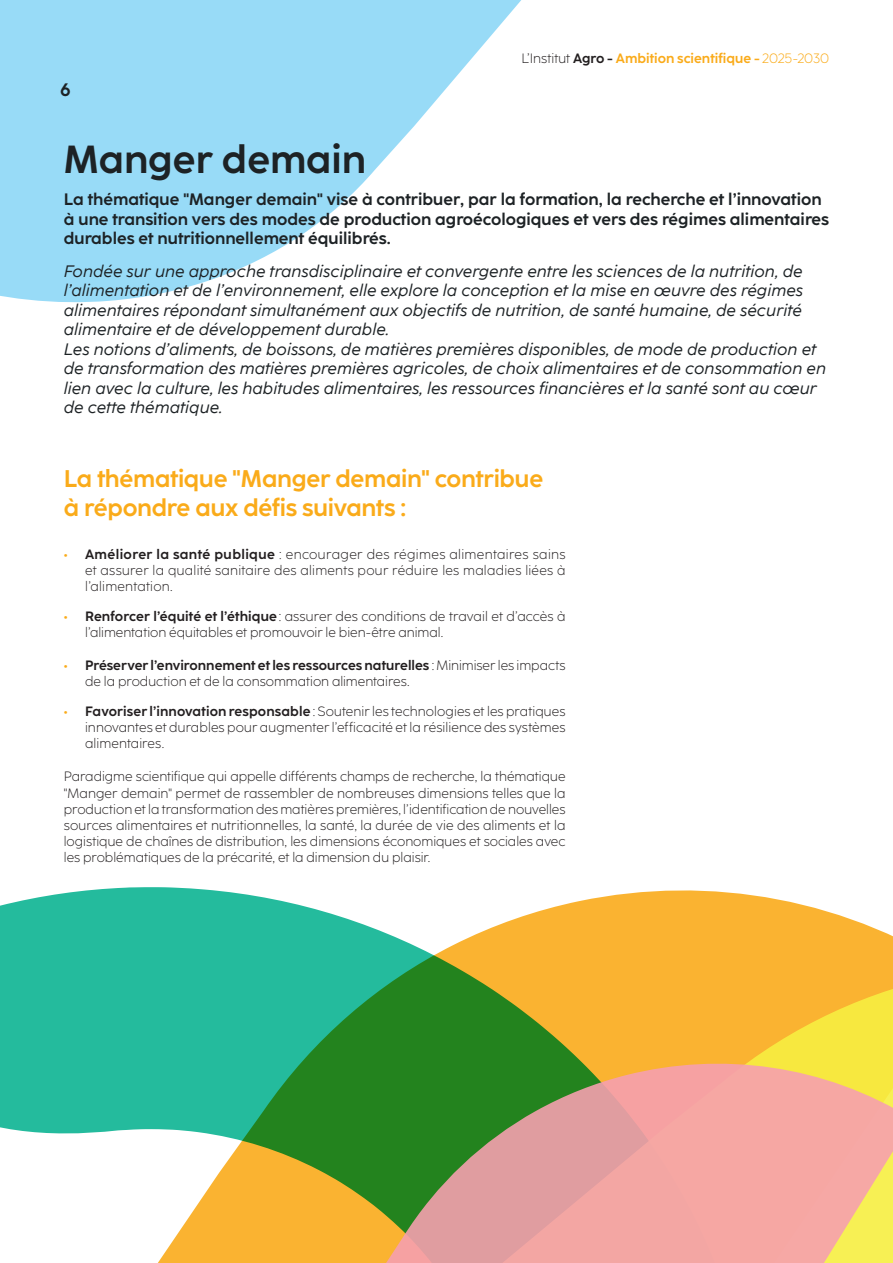
<style>
.page{position:relative;width:893px;height:1263px;background:#fff}
.page>*{position:absolute;margin:0;border:0;box-sizing:border-box;transform-origin:0 0}
.t1{font:700 39px "Coco Sharp";color:#1d2225}
.t2{font:700 24px/28.8px "Coco Sharp";letter-spacing:-.01em;color:#faab1a}
.t3{font:700 18px "Coco Sharp";color:#1d2225}
.t4{font:italic 16.5px/19.5px "Coco Sharp Trial";color:#1d2225}
.t5{font:700 16.5px/19.5px "Coco Sharp";color:#1d2225}
.t6{font:300 13.5px/16.2px "Coco Sharp";letter-spacing:.005em;color:#231f20;text-align:justify}
.t7{font:700 13.5px "Coco Sharp";color:#faab1a}
.s1{font-weight:300;color:#231f20}
.s2{color:#231f20}
.s3{font-weight:300}
.s4{font-weight:700;color:#faab1a}
.s5{font-weight:700}
</style>
<div class="page">
<svg style="left:755px;top:895px;width:138px;height:68px;fill:#fab331"></svg>
<svg style="left:0;top:887px;width:755px;height:376px;fill:#24bb9d"></svg>
<svg style="left:417px;top:963px;width:476px;height:88px;background:#cdae2e"></svg>
<svg style="left:249px;top:1051px;width:644px;height:212px;background:#b9a16e"></svg>
<svg style="left:0;top:0;width:521px;height:303px;fill:#98dbf7"></svg>
<h3 class="t3" style="left:60px;top:79px;width:12px">6</h3>
<p class="t7" style="left:521px;top:51px;width:309px"><span class="s1">L’Institut</span> <span class="s2">Agro -</span> Ambition scientifique - <span class="s3">2025-2030</span></p>
<h1 class="t1" style="left:64px;top:137px;width:304px">Manger demain</h1>
<p class="t5" style="left:64px;top:190px;width:767px">La thématique "Manger demain" vise à contribuer, par la formation, la recherche et l’innovation à une transition vers des modes de production agroécologiques et vers des régimes alimentaires durables et nutritionnellement équilibrés.</p>
<p class="t4" style="left:64px;top:261px;width:764px">Fondée sur une approche transdisciplinaire et convergente entre les sciences de la nutrition, de l’alimentation et de l’environnement, elle explore la conception et la mise en œuvre des régimes alimentaires répondant simultanément aux objectifs de nutrition, de santé humaine, de sécurité alimentaire et de développement durable.<br>Les notions d’aliments, de boissons, de matières premières disponibles, de mode de production et de transformation des matières premières agricoles, de choix alimentaires et de consommation en lien avec la culture, les habitudes alimentaires, les ressources financières et la santé sont au cœur de cette thématique.</p>
<h2 class="t2" style="left:64px;top:464px;width:481px">La thématique "Manger demain" contribue à répondre aux défis suivants :</h2>
<p class="t6" style="left:85px;top:546px;width:482px;text-indent:-21px"><span class="s4">•</span> <span class="s5">Améliorer la santé publique</span> : encourager des régimes alimentaires sains et assurer la qualité sanitaire des aliments pour réduire les maladies liées à l’alimentation.</p>
<p class="t6" style="left:85px;top:608px;width:482px;text-indent:-21px"><span class="s4">•</span> <span class="s5">Renforcer l’équité et l’éthique</span>: assurer des conditions de travail et d’accès à l’alimentation équitables et promouvoir le bien-être animal.</p>
<p class="t6" style="left:85px;top:657px;width:482px;text-indent:-21px"><span class="s4">•</span> <span class="s5">Préserver l’environnement et les ressources naturelles</span> : Minimiser les impacts de la production et de la consommation alimentaires.</p>
<p class="t6" style="left:85px;top:703px;width:482px;text-indent:-21px"><span class="s4">•</span> <span class="s5">Favoriser l’innovation responsable</span> : Soutenir les technologies et les pratiques innovantes et durables pour augmenter l’efficacité et la résilience des systèmes alimentaires.</p>
<p class="t6" style="left:64px;top:769px;width:503px">Paradigme scientifique qui appelle différents champs de recherche, la thématique "Manger demain" permet de rassembler de nombreuses dimensions telles que la production et la transformation des matières premières, l’identification de nouvelles sources alimentaires et nutritionnelles, la santé, la durée de vie des aliments et la logistique de chaînes de distribution, les dimensions économiques et sociales avec les problématiques de la précarité, et la dimension du plaisir.</p>
</div>
